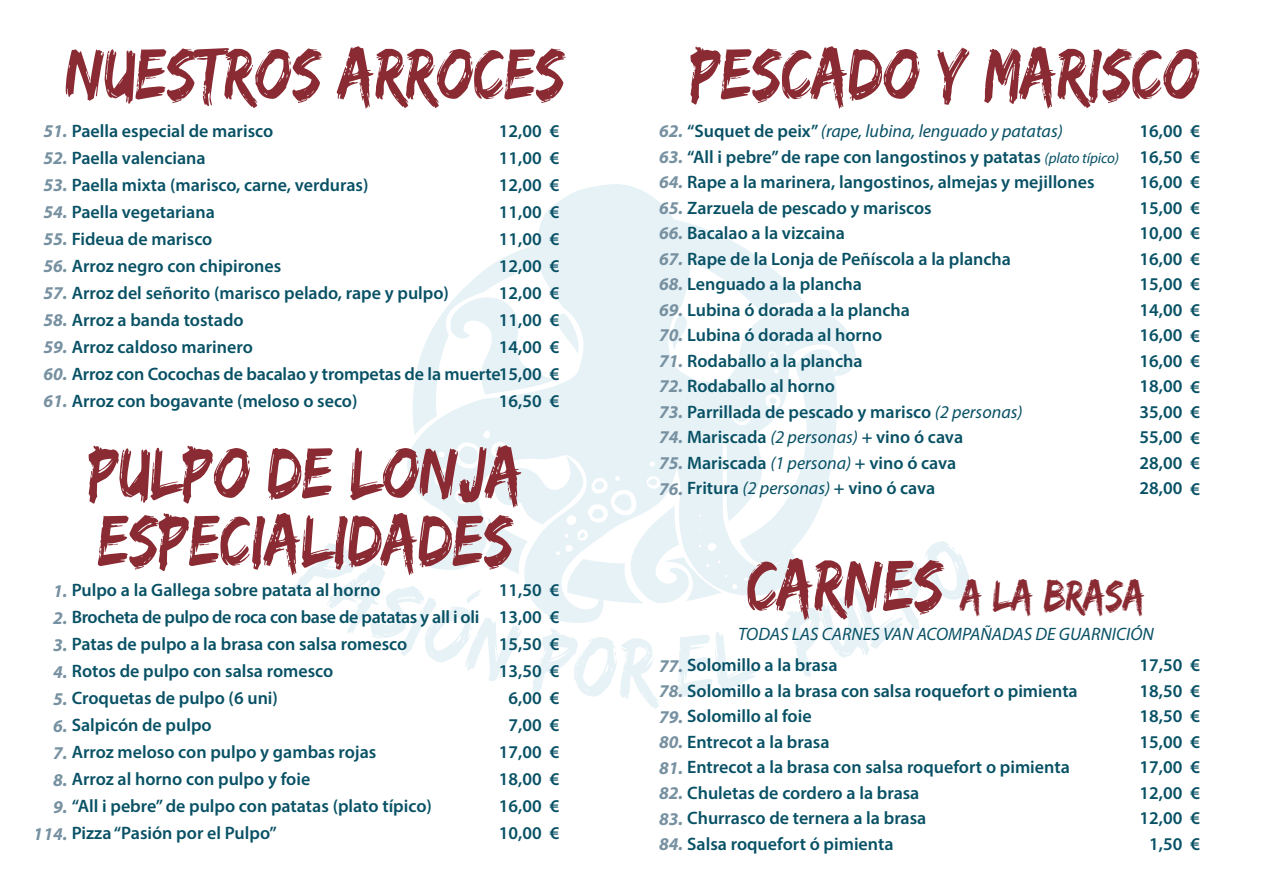
<style>
.page{position:relative;width:1263px;height:893px;background:#fff}
.page>*{position:absolute;margin:0;border:0;box-sizing:border-box;transform-origin:0 0}
.t1{font:75px/67.5px "Edo SZ";color:#8a2a32;scale:.82 1}
.t2{font:45px "Edo SZ";color:#8a2a32;scale:.82 1}
.t3{font:600 18px/25.5px "Myriad Pro";color:#085165;text-align:justify}
.t4{font:italic 18px "Myriad Pro";color:#085165}
.t5{font:600 18px "Myriad Pro";letter-spacing:-.02em;color:#085165}
.s1{font-weight:700;font-style:italic;color:#7791a1}
.s2{font-weight:700;color:#7791a1}
.s3{font-weight:600;font-style:normal}
.s4{font-weight:400;font-style:italic;font-size:15px}
.s5{font-weight:400;font-style:italic}
.s6{font-size:75px}
</style>
<div class="page">
<svg style="left:457px;top:184px;width:342px;height:112px;fill:#e7f2f7"></svg>
<svg style="left:294px;top:296px;width:675px;height:413px"></svg>
<h1 class="t1" style="left:66px;top:38px;width:611px">NUESTROS ARROCES</h1>
<p class="t3" style="left:43px;top:118px;width:231px"><span class="s1">51.</span> Paella especial de marisco</p>
<p class="t3" style="left:43px;top:145px;width:164px"><span class="s1">52.</span> Paella valenciana</p>
<p class="t3" style="left:43px;top:172px;width:326px"><span class="s1">53.</span> Paella mixta (marisco, carne, verduras)</p>
<p class="t3" style="left:43px;top:199px;width:173px"><span class="s1">54.</span> Paella vegetariana</p>
<p class="t3" style="left:43px;top:226px;width:171px"><span class="s1">55.</span> Fideua de marisco</p>
<p class="t3" style="left:43px;top:253px;width:239px"><span class="s1">56.</span> Arroz negro con chipirones</p>
<p class="t3" style="left:43px;top:280px;width:407px"><span class="s1">57.</span> Arroz del señorito (marisco pelado, rape y pulpo)</p>
<p class="t3" style="left:43px;top:307px;width:202px"><span class="s1">58.</span> Arroz a banda tostado</p>
<p class="t3" style="left:43px;top:334px;width:211px"><span class="s1">59.</span> Arroz caldoso marinero</p>
<p class="t3" style="left:43px;top:361px;width:500px"><span class="s1">60.</span> Arroz con Cocochas de bacalao y trompetas de la muerte15,00</p>
<p class="t3" style="left:43px;top:388px;width:315px"><span class="s1">61.</span> Arroz con bogavante (meloso o seco)</p>
<p class="t3" style="left:499px;top:117px;width:44px;line-height:27px">12,00<br>11,00<br>12,00<br>11,00<br>11,00<br>12,00<br>12,00<br>11,00<br>14,00</p>
<p class="t3" style="left:499px;top:388px;width:44px">16,50</p>
<p class="t3" style="left:550px;top:117px;width:11px;line-height:27px">€ € € € € € € € € € €</p>
<h1 class="t1" style="left:88px;top:437px;width:531px">PULPO DE LONJA<br>ESPECIALIDADES</h1>
<p class="t3" style="left:53px;top:577px;width:329px"><span class="s1">1.</span> Pulpo a la Gallega sobre patata al horno</p>
<p class="t5" style="left:53px;top:606px;width:428px"><span class="s1">2.</span> Brocheta de pulpo de roca con base de patatas y all i oli</p>
<p class="t3" style="left:53px;top:631px;width:356px"><span class="s1">3.</span> Patas de pulpo a la brasa con salsa romesco</p>
<p class="t3" style="left:53px;top:658px;width:282px"><span class="s1">4.</span> Rotos de pulpo con salsa romesco</p>
<p class="t3" style="left:53px;top:685px;width:226px"><span class="s1">5.</span> Croquetas de pulpo (6 uni)</p>
<p class="t3" style="left:53px;top:712px;width:160px"><span class="s1">6.</span> Salpicón de pulpo</p>
<p class="t3" style="left:53px;top:739px;width:325px"><span class="s1">7.</span> Arroz meloso con pulpo y gambas rojas</p>
<p class="t3" style="left:53px;top:766px;width:259px"><span class="s1">8.</span> Arroz al horno con pulpo y foie</p>
<p class="t3" style="left:34px;top:792px;width:400px;line-height:27px;text-indent:19px"><span class="s1">9.</span> “All i pebre” de pulpo con patatas (plato típico)<br><span class="s1">114.</span> Pizza “Pasión por el Pulpo”</p>
<p class="t3" style="left:499px;top:576px;width:44px;line-height:27px;text-align:center">11,50<br>13,00<br>15,50<br>13,50<br>6,00<br>7,00<br>17,00<br>18,00<br>16,00<br>10,00</p>
<p class="t3" style="left:550px;top:576px;width:11px;line-height:27px">€ € € € € € € € € €</p>
<h1 class="t1" style="left:690px;top:38px;width:623px">PESCADO Y MARISCO</h1>
<p class="t4" style="left:659px;top:120px;width:405px"><span class="s2">62.</span> <span class="s3">“Suquet de peix”</span> (rape, lubina, lenguado y patatas)</p>
<p class="t3" style="left:659px;top:144px;width:461px"><span class="s1">63.</span> “All i pebre” de rape con langostinos y patatas <span class="s4">(plato típico)</span></p>
<p class="t3" style="left:659px;top:169px;width:437px"><span class="s1">64.</span> Rape a la marinera, langostinos, almejas y mejillones</p>
<p class="t3" style="left:659px;top:195px;width:274px"><span class="s1">65.</span> Zarzuela de pescado y mariscos</p>
<p class="t3" style="left:659px;top:220px;width:187px"><span class="s1">66.</span> Bacalao a la vizcaina</p>
<p class="t3" style="left:659px;top:246px;width:353px"><span class="s1">67.</span> Rape de la Lonja de Peñíscola a la plancha</p>
<p class="t3" style="left:659px;top:271px;width:204px"><span class="s1">68.</span> Lenguado a la plancha</p>
<p class="t3" style="left:659px;top:297px;width:253px"><span class="s1">69.</span> Lubina ó dorada a la plancha</p>
<p class="t3" style="left:659px;top:322px;width:225px"><span class="s1">70.</span> Lubina ó dorada al horno</p>
<p class="t3" style="left:659px;top:348px;width:205px"><span class="s1">71.</span> Rodaballo a la plancha</p>
<p class="t3" style="left:659px;top:373px;width:177px"><span class="s1">72.</span> Rodaballo al horno</p>
<p class="t3" style="left:659px;top:399px;width:365px"><span class="s1">73.</span> Parrillada de pescado y marisco <span class="s5">(2 personas)</span></p>
<p class="t3" style="left:659px;top:424px;width:306px"><span class="s1">74.</span> Mariscada <span class="s5">(2 personas)</span> + vino ó cava</p>
<p class="t3" style="left:659px;top:450px;width:299px"><span class="s1">75.</span> Mariscada <span class="s5">(1 persona)</span> + vino ó cava</p>
<p class="t3" style="left:659px;top:475px;width:278px"><span class="s1">76.</span> Fritura <span class="s5">(2 personas)</span> + vino ó cava</p>
<p class="t3" style="left:1139px;top:118px;width:44px">16,00<br>16,50<br>16,00<br>15,00<br>10,00<br>16,00<br>15,00<br>14,00<br>16,00<br>16,00<br>18,00<br>35,00<br>55,00<br>28,00<br>28,00</p>
<p class="t3" style="left:1190px;top:118px;width:11px">€ € € € € € € € € € € € € € €</p>
<h2 class="t2" style="left:747px;top:569px;width:487px"><span class="s6">CARNES</span> A LA BRASA</h2>
<p class="t3" style="left:659px;top:652px;width:180px"><span class="s1">77.</span> Solomillo a la brasa</p>
<p class="t3" style="left:659px;top:678px;width:420px"><span class="s1">78.</span> Solomillo a la brasa con salsa roquefort o pimienta</p>
<p class="t3" style="left:659px;top:703px;width:154px"><span class="s1">79.</span> Solomillo al foie</p>
<p class="t3" style="left:659px;top:729px;width:172px"><span class="s1">80.</span> Entrecot a la brasa</p>
<p class="t3" style="left:659px;top:754px;width:412px"><span class="s1">81.</span> Entrecot a la brasa con salsa roquefort o pimienta</p>
<p class="t3" style="left:659px;top:780px;width:262px"><span class="s1">82.</span> Chuletas de cordero a la brasa</p>
<p class="t3" style="left:659px;top:805px;width:269px"><span class="s1">83.</span> Churrasco de ternera a la brasa</p>
<p class="t3" style="left:659px;top:831px;width:236px"><span class="s1">84.</span> Salsa roquefort ó pimienta</p>
<p class="t4" style="left:738px;top:623px;width:417px">TODAS LAS CARNES VAN ACOMPAÑADAS DE GUARNICIÓN</p>
<p class="t3" style="left:1139px;top:652px;width:44px;text-align:center">17,50<br>18,50<br>18,50<br>15,00<br>17,00<br>12,00<br>12,00<br>1,50</p>
<p class="t3" style="left:1190px;top:652px;width:11px">€ € € € € € € €</p>
</div>
